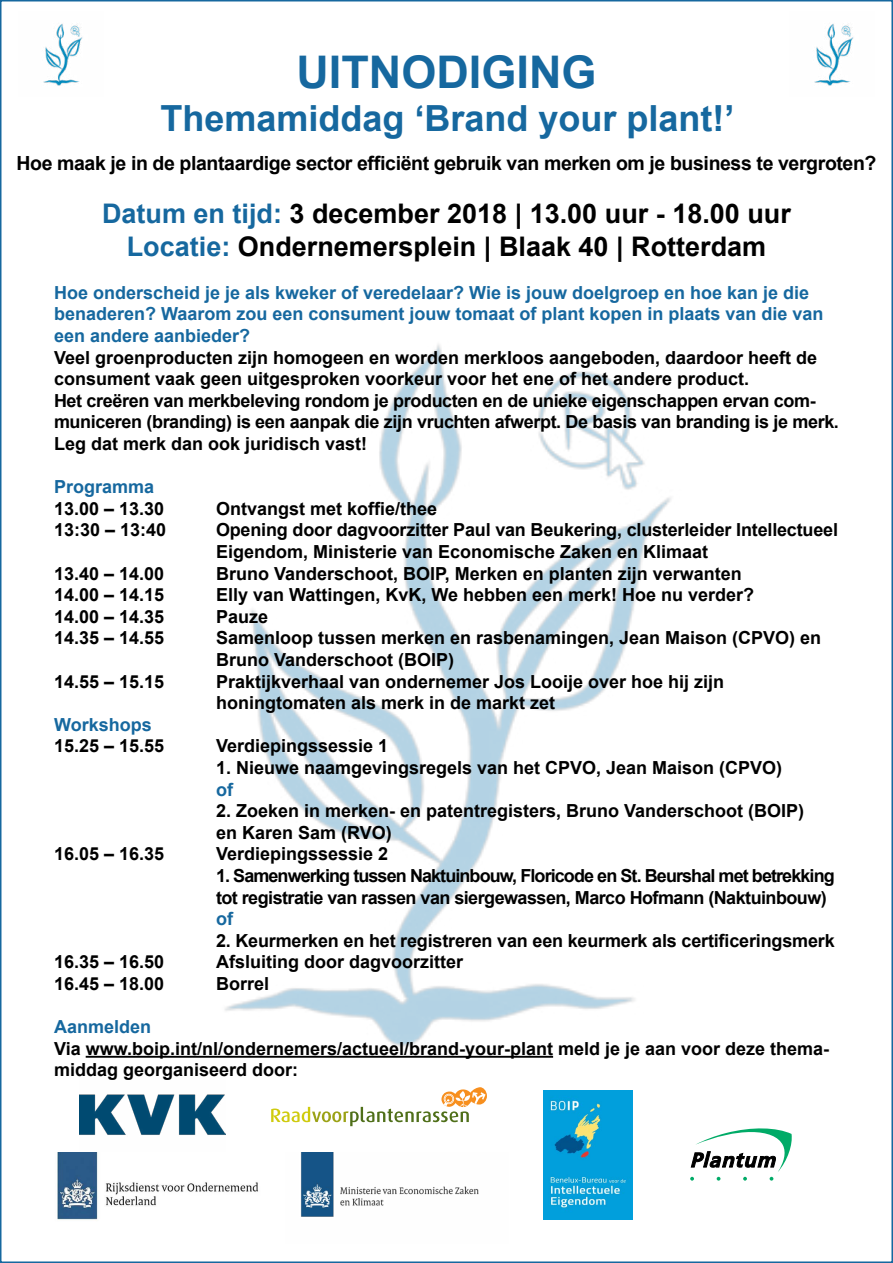
<style>
.page{position:relative;width:893px;height:1263px;background:#fff}
.page>*{position:absolute;margin:0;border:0;box-sizing:border-box;transform-origin:0 0}
.t1{font:700 45px "Arial";color:#16689f}
.t2{font:700 36px "Arial";color:#16689f}
.t3{font:700 27px/32.4px "Arial";color:#000;text-align:center}
.t4{font:700 19.5px "Arial";letter-spacing:-.02em;color:#000}
.t5{font:700 18px/21.6px "Arial";color:#000}
.t6{font:700 18px/21.6px "Arial";color:#16689f}
.t7{font:700 18px/21.6px "Arial";letter-spacing:-.05em;color:#000}
.s1{color:#16689f}
</style>
<div class="page">
<img style="left:85px;top:344px;width:688px;height:838px">
<hr style="left:86px;top:1056px;width:467px;height:2px;background:#000">
<svg style="left:690px;top:1126px;width:102px;height:54px"></svg>
<svg style="left:271px;top:1087px;width:216px;height:39px"></svg>
<img style="left:543px;top:1091px;width:89px;height:128px">
<img style="left:79px;top:1076px;width:147px;height:76px">
<img style="left:286px;top:1153px;width:222px;height:64px">
<img style="left:57px;top:1152px;width:210px;height:68px">
<img style="left:43px;top:23px;width:40px;height:63px">
<img style="left:814px;top:23px;width:40px;height:63px">
<h1 class="t1" style="left:296px;top:42px;width:302px">UITNODIGING</h1>
<h2 class="t2" style="left:160px;top:94px;width:576px">Themamiddag ‘Brand your plant!’</h2>
<p class="t4" style="left:16px;top:150px;width:861px">Hoe maak je in de plantaardige sector efficiënt gebruik van merken om je business te vergroten?</p>
<h3 class="t3" style="left:102px;top:198px;width:690px"><span class="s1">Datum en tijd:</span> 3 december 2018 | 13.00 uur - 18.00 uur<br><span class="s1">Locatie:</span> Ondernemersplein | Blaak 40 | Rotterdam</h3>
<p class="t6" style="left:54px;top:282px;width:771px">Hoe onderscheid je je als kweker of veredelaar? Wie is jouw doelgroep en hoe kan je die benaderen? Waarom zou een consument jouw tomaat of plant kopen in plaats van die van een andere aanbieder?</p>
<p class="t5" style="left:54px;top:347px;width:786px">Veel groenproducten zijn homogeen en worden merkloos aangeboden, daardoor heeft de consument vaak geen uitgesproken voorkeur voor het ene of het andere product.<br>Het creëren van merkbeleving rondom je producten en de unieke eigenschappen ervan com&shy;municeren (branding) is een aanpak die zijn vruchten afwerpt. De basis van branding is je merk.<br>Leg dat merk dan ook juridisch vast!</p>
<p class="t6" style="left:54px;top:477px;width:102px">Programma</p>
<p class="t5" style="left:54px;top:498px;width:112px">13.00 – 13.30</p>
<p class="t5" style="left:216px;top:498px;width:223px">Ontvangst met koffie/thee</p>
<p class="t5" style="left:54px;top:520px;width:114px">13:30 – 13:40</p>
<p class="t5" style="left:216px;top:520px;width:624px">Opening door dagvoorzitter Paul van Beukering, clusterleider Intellectueel<br>Eigendom, Ministerie van Economische Zaken en Klimaat</p>
<p class="t5" style="left:54px;top:563px;width:112px">13.40 – 14.00</p>
<p class="t5" style="left:216px;top:563px;width:527px">Bruno Vanderschoot, BOIP, Merken en planten zijn verwanten</p>
<p class="t5" style="left:54px;top:585px;width:112px">14.00 – 14.15</p>
<p class="t5" style="left:216px;top:585px;width:540px">Elly van Wattingen, KvK, We hebben een merk! Hoe nu verder?</p>
<p class="t5" style="left:54px;top:606px;width:112px">14.00 – 14.35</p>
<p class="t5" style="left:216px;top:606px;width:54px">Pauze</p>
<p class="t5" style="left:54px;top:628px;width:112px">14.35 – 14.55</p>
<p class="t5" style="left:216px;top:628px;width:607px">Samenloop tussen merken en rasbenamingen, Jean Maison (CPVO) en<br>Bruno Vanderschoot (BOIP)</p>
<p class="t5" style="left:54px;top:671px;width:112px">14.55 – 15.15</p>
<p class="t5" style="left:216px;top:671px;width:510px">Praktijkverhaal van ondernemer Jos Looije over hoe hij zijn honingtomaten als merk in de markt zet</p>
<p class="t6" style="left:54px;top:714px;width:99px">Workshops</p>
<p class="t5" style="left:54px;top:736px;width:112px">15.25 – 15.55</p>
<p class="t5" style="left:216px;top:736px;width:174px">Verdiepingssessie 1</p>
<p class="t5" style="left:216px;top:757px;width:568px">1. Nieuwe naamgevingsregels van het CPVO, Jean Maison (CPVO)</p>
<p class="t6" style="left:216px;top:779px;width:18px">of</p>
<p class="t5" style="left:216px;top:801px;width:590px">2. Zoeken in merken- en patentregisters, Bruno Vanderschoot (BOIP) en Karen Sam (RVO)</p>
<p class="t5" style="left:54px;top:844px;width:112px">16.05 – 16.35</p>
<p class="t5" style="left:216px;top:844px;width:174px">Verdiepingssessie 2</p>
<p class="t7" style="left:216px;top:865px;width:620px">1. Samenwerking tussen Naktuinbouw, Floricode en St. Beurshal met betrekking tot registratie van rassen van siergewassen, Marco Hofmann (Naktuinbouw)</p>
<p class="t6" style="left:216px;top:909px;width:18px">of</p>
<p class="t5" style="left:216px;top:930px;width:620px">2. Keurmerken en het registreren van een keurmerk als certificeringsmerk</p>
<p class="t5" style="left:54px;top:952px;width:112px">16.35 – 16.50</p>
<p class="t5" style="left:216px;top:952px;width:249px">Afsluiting door dagvoorzitter</p>
<p class="t5" style="left:54px;top:973px;width:112px">16.45 – 18.00</p>
<p class="t5" style="left:216px;top:973px;width:55px">Borrel</p>
<p class="t6" style="left:54px;top:1017px;width:99px">Aanmelden</p>
<p class="t5" style="left:54px;top:1038px;width:777px">Via www.boip.int/nl/ondernemers/actueel/brand-your-plant meld je je aan voor deze thema&shy;middag georganiseerd door:</p>
</div>
